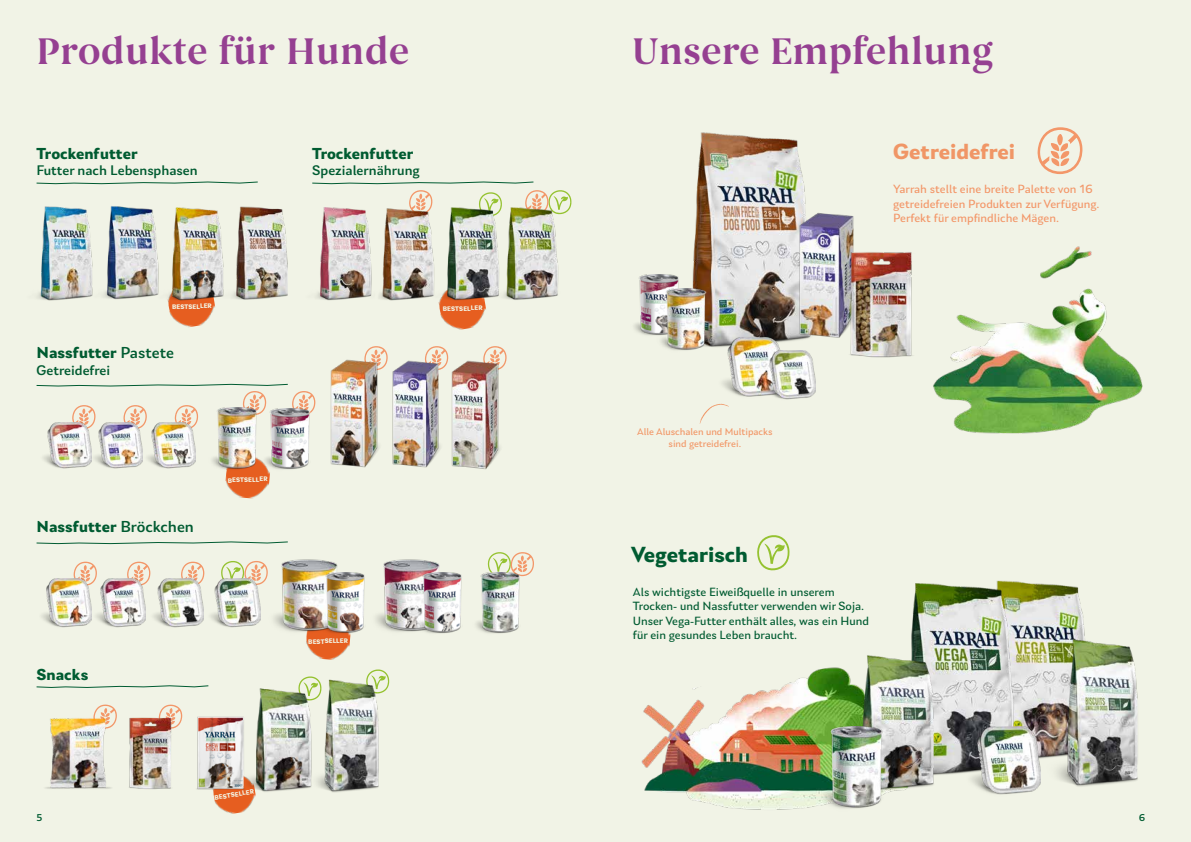
<style>
.page{position:relative;width:1191px;height:842px;background:#f1f3e6}
.page>*{position:absolute;margin:0;border:0;box-sizing:border-box;transform-origin:0 0}
.t1{font:38px "Begum YARRAH Semibold";color:#954091}
.t2{font:700 22px "Laca Text";color:#f09666}
.t3{font:700 22px "Laca Text";color:#005b31}
.t4{font:700 16px "Laca Text";color:#005b31}
.t5{font:500 14px "Laca Text";color:#005b31}
.t6{font:12px/14.4px "Laca Text";color:#005b31}
.t7{font:12px/14.4px "Laca Text";color:#f39769}
.t8{font:10px/12px "Laca Text";color:#f29767;text-align:center}
.t9{font:500 10px "Laca Text";color:#005b31}
.t10{font:700 6.5px "Laca Text";color:#f2f7e8}
.s1{font-weight:500}
</style>
<div class="page">
<img style="left:933px;top:246px;width:210px;height:188px">
<svg style="left:1037px;top:127px;width:46px;height:47px"></svg>
<img style="left:37px;top:206px;width:49px;height:95px">
<img style="left:233px;top:206px;width:54px;height:94px">
<img style="left:316px;top:217px;width:46px;height:84px">
<img style="left:375px;top:559px;width:65px;height:73px">
<img style="left:414px;top:572px;width:48px;height:62px">
<img style="left:692px;top:132px;width:114px;height:215px">
<img style="left:774px;top:207px;width:80px;height:144px">
<svg style="left:699px;top:404px;width:30px;height:20px"></svg>
<svg style="left:36px;top:541px;width:252px;height:4px"></svg>
<svg style="left:36px;top:685px;width:173px;height:3px"></svg>
<svg style="left:36px;top:181px;width:222px;height:4px"></svg>
<img style="left:213px;top:792px;width:38px;height:22px">
<img style="left:225px;top:458px;width:45px;height:41px">
<img style="left:440px;top:309px;width:46px;height:21px">
<img style="left:86px;top:206px;width:65px;height:94px">
<img style="left:641px;top:667px;width:191px;height:143px">
<img style="left:1030px;top:583px;width:54px;height:144px">
<img style="left:911px;top:580px;width:119px;height:194px">
<img style="left:362px;top:217px;width:81px;height:94px">
<svg style="left:757px;top:535px;width:33px;height:36px"></svg>
<svg style="left:367px;top:669px;width:23px;height:20px"></svg>
<img style="left:426px;top:217px;width:60px;height:92px">
<img style="left:235px;top:682px;width:65px;height:122px">
<img style="left:300px;top:676px;width:87px;height:117px">
<img style="left:1035px;top:627px;width:103px;height:160px">
<img style="left:965px;top:727px;width:76px;height:68px">
<img style="left:832px;top:633px;width:120px;height:161px">
<img style="left:821px;top:726px;width:63px;height:84px">
<img style="left:838px;top:242px;width:75px;height:116px">
<img style="left:717px;top:337px;width:66px;height:60px">
<img style="left:634px;top:274px;width:45px;height:62px">
<img style="left:657px;top:288px;width:49px;height:63px">
<svg style="left:93px;top:704px;width:24px;height:23px"></svg>
<img style="left:45px;top:716px;width:67px;height:73px">
<svg style="left:73px;top:562px;width:24px;height:17px"></svg>
<img style="left:41px;top:579px;width:105px;height:49px">
<svg style="left:127px;top:562px;width:24px;height:24px"></svg>
<svg style="left:181px;top:562px;width:24px;height:17px"></svg>
<img style="left:150px;top:579px;width:54px;height:49px">
<svg style="left:221px;top:561px;width:47px;height:24px"></svg>
<img style="left:210px;top:579px;width:50px;height:49px">
<img style="left:762px;top:351px;width:53px;height:49px">
<img style="left:169px;top:308px;width:45px;height:19px">
<img style="left:151px;top:207px;width:82px;height:101px">
<svg style="left:36px;top:383px;width:273px;height:42px"></svg>
<svg style="left:365px;top:346px;width:23px;height:8px"></svg>
<svg style="left:425px;top:346px;width:23px;height:10px"></svg>
<svg style="left:483px;top:346px;width:24px;height:10px"></svg>
<img style="left:39px;top:422px;width:156px;height:47px">
<img style="left:262px;top:408px;width:47px;height:64px">
<img style="left:208px;top:407px;width:49px;height:65px">
<img style="left:455px;top:356px;width:52px;height:114px">
<img style="left:394px;top:356px;width:61px;height:112px">
<img style="left:309px;top:354px;width:85px;height:114px">
<svg style="left:487px;top:552px;width:47px;height:25px"></svg>
<img style="left:476px;top:572px;width:45px;height:62px">
<svg style="left:161px;top:704px;width:21px;height:20px"></svg>
<img style="left:129px;top:710px;width:51px;height:79px">
<img style="left:197px;top:710px;width:51px;height:82px">
<img style="left:306px;top:635px;width:45px;height:25px">
<img style="left:273px;top:559px;width:65px;height:76px">
<img style="left:317px;top:572px;width:48px;height:63px">
<img style="left:312px;top:181px;width:260px;height:36px">
<img style="left:486px;top:195px;width:82px;height:105px">
<h1 class="t1" style="left:36px;top:28px;width:375px">Produkte für Hunde</h1>
<h1 class="t1" style="left:631px;top:28px;width:363px">Unsere Empfehlung</h1>
<h3 class="t4" style="left:37px;top:144px;width:103px">Trockenfutter</h3>
<p class="t5" style="left:37px;top:162px;width:163px">Futter nach Lebensphasen</p>
<h3 class="t4" style="left:312px;top:144px;width:103px">Trockenfutter</h3>
<p class="t5" style="left:312px;top:162px;width:109px">Spezialernährung</p>
<p class="t10" style="left:172px;top:303px;width:41px;rotate:-2deg">BESTSELLER</p>
<p class="t10" style="left:442px;top:305px;width:41px;rotate:-2deg">BESTSELLER</p>
<h3 class="t4" style="left:37px;top:343px;width:139px">Nassfutter <span class="s1">Pastete</span></h3>
<p class="t5" style="left:37px;top:362px;width:75px">Getreidefrei</p>
<h3 class="t4" style="left:37px;top:517px;width:159px">Nassfutter <span class="s1">Bröckchen</span></h3>
<p class="t10" style="left:227px;top:476px;width:41px;rotate:-2deg">BESTSELLER</p>
<h3 class="t4" style="left:37px;top:665px;width:53px">Snacks</h3>
<p class="t10" style="left:308px;top:638px;width:41px;rotate:-2deg">BESTSELLER</p>
<p class="t10" style="left:214px;top:794px;width:41px;rotate:-10deg">BESTSELLER</p>
<h2 class="t2" style="left:893px;top:138px;width:123px">Getreidefrei</h2>
<p class="t7" style="left:893px;top:182px;width:208px">Yarrah stellt eine breite Palette von 16 getreidefreien Produkten zur Verfügung.<br>Perfekt für empfindliche Mägen.</p>
<p class="t8" style="left:637px;top:426px;width:137px">Alle Aluschalen und Multipacks sind getreidefrei.</p>
<h2 class="t3" style="left:631px;top:542px;width:119px">Vegetarisch</h2>
<p class="t6" style="left:633px;top:585px;width:238px">Als wichtigste Eiweißquelle in unserem Trocken- und Nassfutter verwenden wir Soja.<br>Unser Vega-Futter enthält alles, was ein Hund für ein gesundes Leben braucht.</p>
<p class="t9" style="left:37px;top:812px;width:7px">5</p>
<p class="t9" style="left:1139px;top:812px;width:8px">6</p>
</div>
